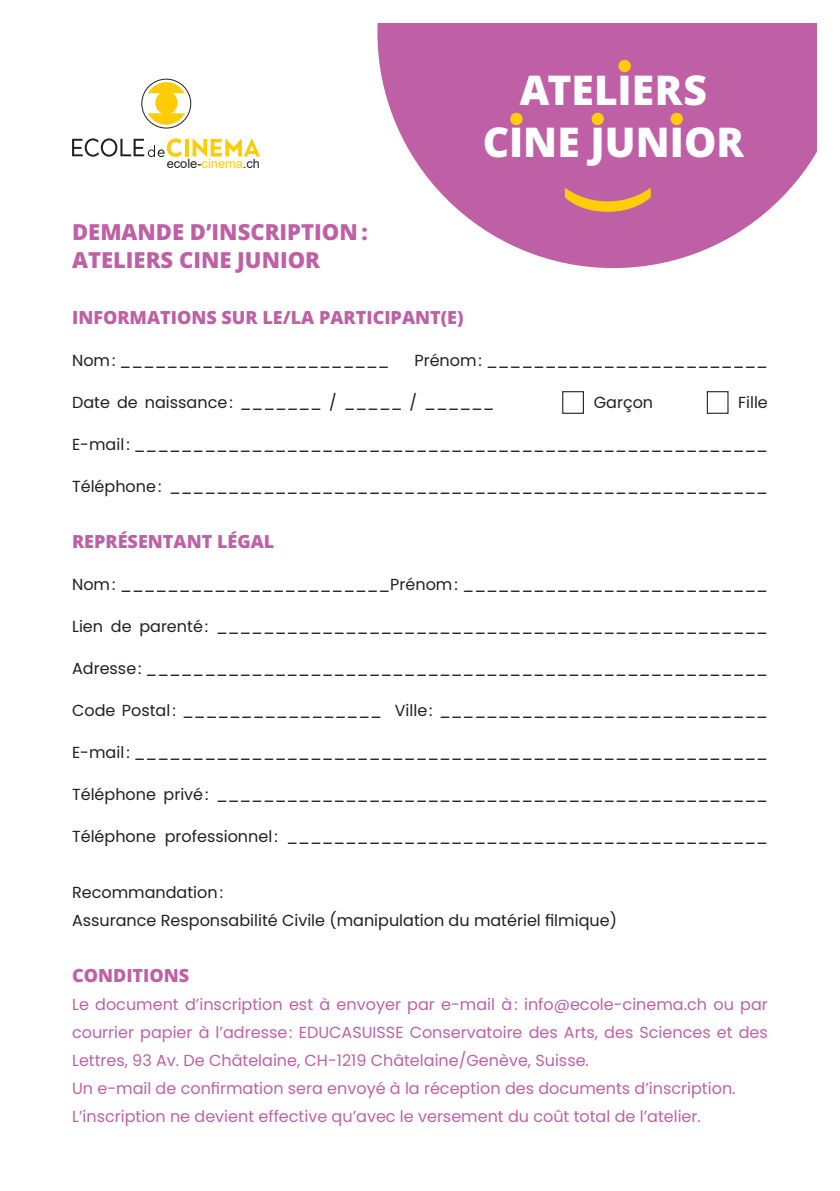
<style>
.page{position:relative;width:840px;height:1191px;background:#fff}
.page>*{position:absolute;margin:0;border:0;box-sizing:border-box;transform-origin:0 0}
.t1{font:600 98.4px "Open Sans";color:#fecd08}
.t2{font:800 40.8px "Open Sans";color:#fff}
.t3{font:800 22px "Open Sans";color:#bf60a6}
.t4{font:800 18px "Open Sans";color:#bf60a6}
.t5{font:16px "Poppins";color:#231f20}
.t6{font:16px/28px "Poppins";color:#bf60a6;text-align:justify}
.t7{font:12.8px "Arial";color:#231f20}
.s1{color:#fdcc09}
</style>
<div class="page">
<hr style="left:185px;top:139px;width:4px;height:17px;background:#fdcc09">
<svg style="left:192px;top:138px;width:68px;height:19px"></svg>
<svg style="left:72px;top:138px;width:110px;height:19px"></svg>
<svg style="left:148px;top:82px;width:37px;height:43px"></svg>
<div style="left:141px;top:79px;width:50px;height:49px;border:1px solid #231f20;border-radius:50%"></div>
<div style="left:562px;top:391px;width:21px;height:23px;border:1px solid #231f20"></div>
<div style="left:706px;top:391px;width:22px;height:23px;border:1px solid #231f20"></div>
<svg style="left:377px;top:23px;width:439px;height:245px;fill:#bf60a6"></svg>
<div style="left:670px;top:113px;width:12px;height:12px;background:#fecd08;border-radius:50%"></div>
<div style="left:591px;top:113px;width:12px;height:12px;background:#fecd08;border-radius:50%"></div>
<div style="left:510px;top:113px;width:12px;height:12px;background:#fecd08;border-radius:50%"></div>
<div style="left:618px;top:60px;width:12px;height:12px;background:#fecd08;border-radius:50%"></div>
<p class="t7" style="left:166px;top:154px;width:95px">ecole-<span class="s1">cinema</span>.ch</p>
<p class="t3" style="left:72px;top:215px;width:297px">DEMANDE D’INSCRIPTION :</p>
<p class="t3" style="left:72px;top:243px;width:249px">ATELIERS CINE JUNIOR</p>
<p class="t4" style="left:72px;top:304px;width:393px">INFORMATIONS SUR LE/LA PARTICIPANT(E)</p>
<p class="t2" style="left:519px;top:59px;width:188px">ATELIERS</p>
<p class="t2" style="left:482px;top:111px;width:263px">CINE JUNIOR</p>
<p class="t1" style="left:683px;top:185px;width:33px;rotate:90deg">)</p>
<p class="t5" style="left:72px;top:351px;width:319px">Nom: _______________________</p>
<p class="t5" style="left:414px;top:351px;width:355px">Prénom: ________________________</p>
<p class="t5" style="left:72px;top:393px;width:424px">Date de naissance: _______ / _____ / ______</p>
<p class="t5" style="left:593px;top:393px;width:61px">Garçon</p>
<p class="t5" style="left:737px;top:393px;width:31px">Fille</p>
<p class="t5" style="left:72px;top:435px;width:697px">E-mail : ______________________________________________________</p>
<p class="t5" style="left:72px;top:477px;width:697px">Téléphone: ___________________________________________________</p>
<p class="t4" style="left:72px;top:528px;width:204px">REPRÉSENTANT LÉGAL</p>
<p class="t5" style="left:72px;top:575px;width:697px">Nom: _______________________Prénom: __________________________</p>
<p class="t5" style="left:72px;top:617px;width:697px">Lien de parenté: _______________________________________________</p>
<p class="t5" style="left:72px;top:659px;width:697px">Adresse: _____________________________________________________</p>
<p class="t5" style="left:72px;top:701px;width:697px">Code Postal : _________________ Ville: ____________________________</p>
<p class="t5" style="left:72px;top:743px;width:697px">E-mail : ______________________________________________________</p>
<p class="t5" style="left:72px;top:785px;width:697px">Téléphone privé: _______________________________________________</p>
<p class="t5" style="left:72px;top:827px;width:697px">Téléphone professionnel : _________________________________________</p>
<p class="t5" style="left:72px;top:883px;width:152px">Recommandation:</p>
<p class="t5" style="left:72px;top:911px;width:546px">Assurance Responsabilité Civile (manipulation du matériel filmique)</p>
<p class="t4" style="left:72px;top:962px;width:119px">CONDITIONS</p>
<p class="t6" style="left:72px;top:990px;width:697px">Le document d’inscription est à envoyer par e-mail à: info@ecole-cinema.ch ou par courrier papier à l’adresse: EDUCASUISSE Conservatoire des Arts, des Sciences et des Lettres, 93 Av. De Châtelaine, CH-1219 Châtelaine/Genève, Suisse.</p>
<p class="t6" style="left:72px;top:1074px;width:664px">Un e-mail de confirmation sera envoyé à la réception des documents d’inscription.</p>
<p class="t6" style="left:72px;top:1102px;width:630px">L’inscription ne devient effective qu’avec le versement du coût total de l’atelier.</p>
</div>
